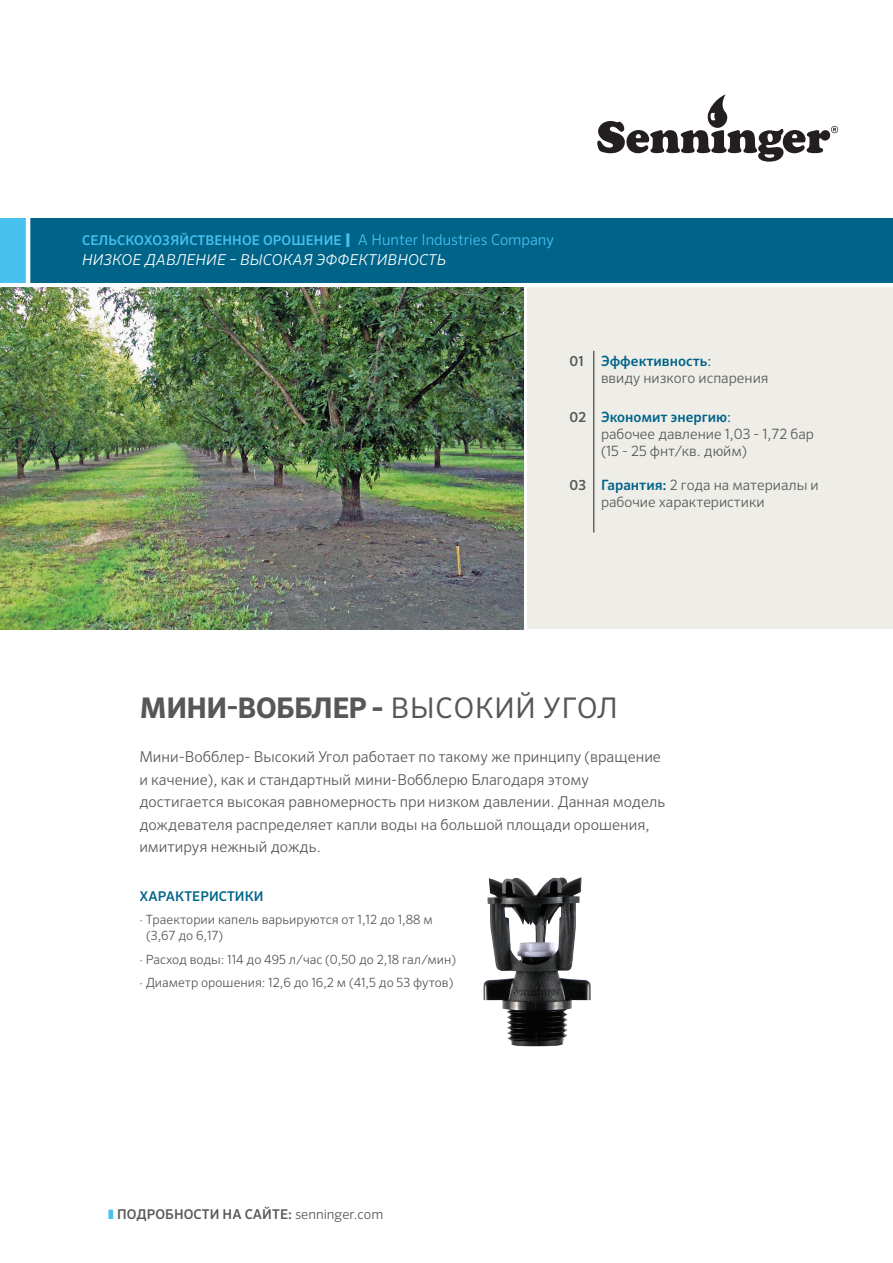
<style>
.page{position:relative;width:893px;height:1263px;background:#fff}
.page>*{position:absolute;margin:0;border:0;box-sizing:border-box;transform-origin:0 0}
.t1{font:700 28.5px "Sero Pro";letter-spacing:-.02em;color:#565855}
.t2{font:300 15px/22.5px "Sero Pro";color:#565855}
.t3{font:italic 300 15px "Sero Pro";letter-spacing:.01em;color:#fff}
.t4{font:300 14.25px/17.1px "Sero Pro";color:#565855}
.t5{font:500 14.25px "Sero Pro";color:#006489}
.t6{font:500 13.5px "Sero Pro";letter-spacing:.01em;color:#48c1ef}
.t7{font:500 13.5px "Sero Pro";letter-spacing:.01em;color:#565855}
.t8{font:500 13.5px "Sero Pro";letter-spacing:.01em;color:#006489}
.t9{font:300 12.75px "Sero Pro";color:#565855}
.s1{font-weight:900;font-size:15px}
.s2{font-weight:300;font-size:15px}
.s3{font-weight:500;font-size:13.8px}
.s4{font-weight:500;color:#006489}
.s5{font-weight:400;color:#006489}
.s6{font-size:13.8px;color:#565855}
.s7{font-weight:400}
.s8{font-weight:900}
.s9{color:#48c1ef}
.s10{font-weight:300}
</style>
<div class="page">
<div style="left:528px;top:287px;width:365px;height:342px;background:#efede8"></div>
<div style="left:0;top:218px;width:893px;height:65px;background:#006489"></div>
<div style="left:0;top:218px;width:28px;height:65px;background:#48c1ef"></div>
<svg style="left:597px;top:94px;width:241px;height:68px"></svg>
<hr style="left:26px;top:216px;width:4px;height:69px;background:#fff">
<hr style="left:594px;top:351px;width:1px;height:181px;background:#231f20">
<img style="left:0;top:287px;width:524px;height:342px">
<img style="left:483px;top:877px;width:108px;height:170px">
<p class="t6" style="left:82px;top:232px;width:473px">СЕЛЬСКОХОЗЯЙСТВЕННОЕ ОРОШЕНИЕ <span class="s1">|</span> <span class="s2">A Hunter Industries Company</span></p>
<p class="t3" style="left:82px;top:250px;width:365px">НИЗКОЕ ДАВЛЕНИЕ – ВЫСОКАЯ ЭФФЕКТИВНОСТЬ</p>
<p class="t4" style="left:601px;top:353px;width:169px;text-indent:-32px"><span class="s3">01</span> <span class="s4">Эффективность</span><span class="s5">:<br></span>ввиду низкого испарения</p>
<p class="t5" style="left:570px;top:408px;width:163px"><span class="s6">02</span> Экономит энергию<span class="s7">:</span></p>
<p class="t4" style="left:601px;top:425px;width:214px">рабочее давление 1,03 - 1,72 бар</p>
<p class="t4" style="left:601px;top:442px;width:147px">(15 - 25 фнт/кв. дюйм)</p>
<p class="t4" style="left:570px;top:476px;width:251px"><span class="s3">03</span> <span class="s4">Гарантия:</span> 2 года на материалы и</p>
<p class="t4" style="left:601px;top:493px;width:165px">рабочие характеристики</p>
<p class="t1" style="left:139px;top:691px;width:480px">МИНИ-ВОББЛЕР <span class="s8">-</span> <span class="s7">ВЫСОКИЙ УГОЛ</span></p>
<p class="t2" style="left:139px;top:745px;width:528px">Мини-Вобблер- Высокий Угол работает по такому же принципу (вращение и качение), как и стандартный мини-Вобблерю Благодаря этому достигается высокая равномерность при низком давлении. Данная модель дождевателя распределяет капли воды на большой площади орошения, имитируя нежный дождь.</p>
<p class="t8" style="left:139px;top:888px;width:126px">ХАРАКТЕРИСТИКИ</p>
<p class="t9" style="left:139px;top:912px;width:295px">· Траектории капель варьируются от 1,12 до 1,88 м</p>
<p class="t9" style="left:146px;top:928px;width:78px">(3,67 до 6,17)</p>
<p class="t9" style="left:139px;top:951px;width:318px">· Расход воды: 114 до 495 л/час (0,50 до 2,18 гал/мин)</p>
<p class="t9" style="left:139px;top:975px;width:315px">· Диаметр орошения: 12,6 до 16,2 м (41,5 до 53 футов)</p>
<p class="t7" style="left:108px;top:1206px;width:277px"><span class="s9">❚</span> ПОДРОБНОСТИ НА САЙТЕ: <span class="s10">senninger.com</span></p>
</div>
